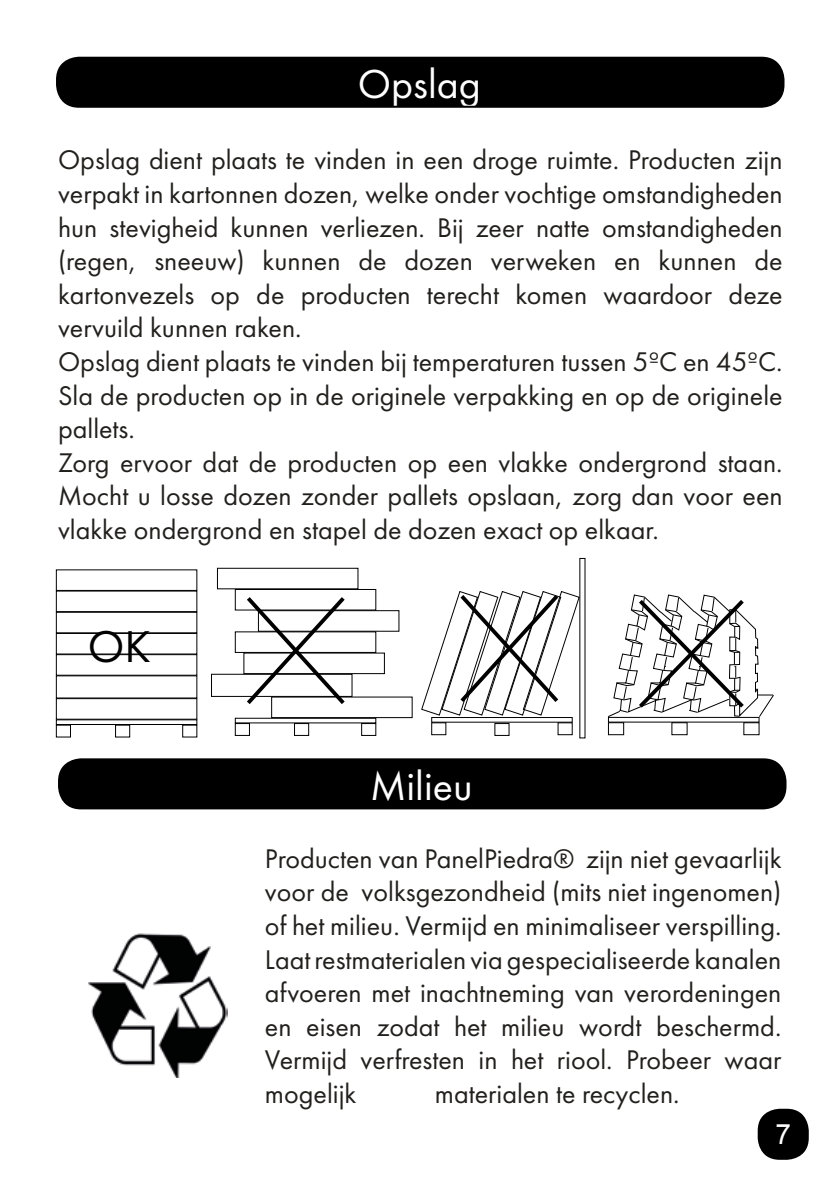
<style>
.page{position:relative;width:840px;height:1191px;background:#fff}
.page>*{position:absolute;margin:0;border:0;box-sizing:border-box;transform-origin:0 0}
.t1{font:46.2px "Futura PT";color:#000}
.t2{font:42px "Futura PT";color:#fff}
.t3{font:28px/33.6px "Futura PT";color:#21201d;text-align:justify}
.t4{font:28px "Arial";color:#fff}
</style>
<div class="page">
<div style="left:757px;top:1108px;width:51px;height:51px;background:#000;border-radius:22px"></div>
<img style="left:89px;top:933px;width:138px;height:144px">
<div style="left:56px;top:569px;width:141px;height:22px;border:1px solid #000"></div>
<div style="left:56px;top:591px;width:141px;height:21px;border:1px solid #000"></div>
<div style="left:56px;top:612px;width:141px;height:21px;border:1px solid #000"></div>
<div style="left:56px;top:633px;width:141px;height:21px;border:1px solid #000"></div>
<div style="left:56px;top:654px;width:141px;height:21px;border:1px solid #000"></div>
<div style="left:56px;top:675px;width:141px;height:23px;border:1px solid #000"></div>
<div style="left:56px;top:698px;width:141px;height:21px;border:1px solid #000"></div>
<div style="left:56px;top:719px;width:141px;height:6px;border:1px solid #000"></div>
<div style="left:115px;top:725px;width:15px;height:12px;border:1px solid #000"></div>
<div style="left:182px;top:725px;width:15px;height:12px;border:1px solid #000"></div>
<div style="left:56px;top:725px;width:15px;height:12px;border:1px solid #000"></div>
<div style="left:217px;top:568px;width:141px;height:21px;border:1px solid #000"></div>
<div style="left:235px;top:589px;width:141px;height:21px;border:1px solid #000"></div>
<div style="left:258px;top:610px;width:141px;height:21px;border:1px solid #000"></div>
<div style="left:235px;top:631px;width:141px;height:22px;border:1px solid #000"></div>
<div style="left:243px;top:653px;width:141px;height:21px;border:1px solid #000"></div>
<div style="left:211px;top:674px;width:141px;height:22px;border:1px solid #000"></div>
<div style="left:271px;top:696px;width:141px;height:22px;border:1px solid #000"></div>
<div style="left:235px;top:718px;width:141px;height:5px;border:1px solid #000"></div>
<div style="left:294px;top:723px;width:15px;height:12px;border:1px solid #000"></div>
<div style="left:361px;top:723px;width:15px;height:12px;border:1px solid #000"></div>
<div style="left:235px;top:723px;width:15px;height:12px;border:1px solid #000"></div>
<svg style="left:243px;top:597px;width:105px;height:111px"></svg>
<div style="left:431px;top:717px;width:141px;height:5px;border:1px solid #000"></div>
<div style="left:557px;top:722px;width:15px;height:13px;border:1px solid #000"></div>
<div style="left:431px;top:722px;width:15px;height:13px;border:1px solid #000"></div>
<div style="left:494px;top:723px;width:15px;height:12px;border:1px solid #000"></div>
<svg style="left:421px;top:591px;width:158px;height:125px"></svg>
<div style="left:671px;top:722px;width:16px;height:13px;border:1px solid #000"></div>
<div style="left:743px;top:722px;width:16px;height:13px;border:1px solid #000"></div>
<div style="left:607px;top:722px;width:16px;height:13px;border:1px solid #000"></div>
<svg style="left:607px;top:594px;width:167px;height:124px"></svg>
<div style="left:59px;top:759px;width:726px;height:49px;background:#000;border-radius:22px"></div>
<div style="left:58px;top:758px;width:728px;height:51px;border:2px solid #000;border-radius:22px"></div>
<div style="left:57px;top:58px;width:726px;height:49px;background:#000;border-radius:22px"></div>
<div style="left:56px;top:57px;width:728px;height:51px;border:2px solid #000;border-radius:22px"></div>
<h2 class="t2" style="left:357px;top:59px;width:125px">Opslag</h2>
<p class="t3" style="left:58px;top:143px;width:725px;text-align:left">Opslag dient plaats te vinden in een droge ruimte. Producten zijn verpakt in kartonnen dozen, welke onder vochtige omstandigheden hun stevigheid kunnen verliezen. Bij zeer natte omstandigheden (regen, sneeuw) kunnen de dozen verweken en kunnen de kartonvezels op de producten terecht komen waardoor deze vervuild kunnen raken.<br>Opslag dient plaats te vinden bij temperaturen tussen 5ºC en 45ºC.<br>Sla de producten op in de originele verpakking en op de originele pallets.<br>Zorg ervoor dat de producten op een vlakke ondergrond staan.<br>Mocht u losse dozen zonder pallets opslaan, zorg dan voor een vlakke ondergrond en stapel de dozen exact op elkaar.</p>
<h1 class="t1" style="left:88px;top:619px;width:64px">OK</h1>
<h2 class="t2" style="left:370px;top:761px;width:104px">Milieu</h2>
<p class="t3" style="left:265px;top:841px;width:517px">Producten van PanelPiedra® zijn niet gevaarlijk voor de volksgezondheid (mits niet ingenomen) of het milieu. Vermijd en minimaliseer verspilling.<br>Laat restmaterialen via gespecialiseerde kanalen afvoeren met inachtneming van verordeningen en eisen zodat het milieu wordt beschermd.<br>Vermijd verfresten in het riool. Probeer waar mogelijk</p>
<p class="t3" style="left:434px;top:1076px;width:246px">materialen te recyclen.</p>
<p class="t4" style="left:775px;top:1116px;width:17px">7</p>
</div>
